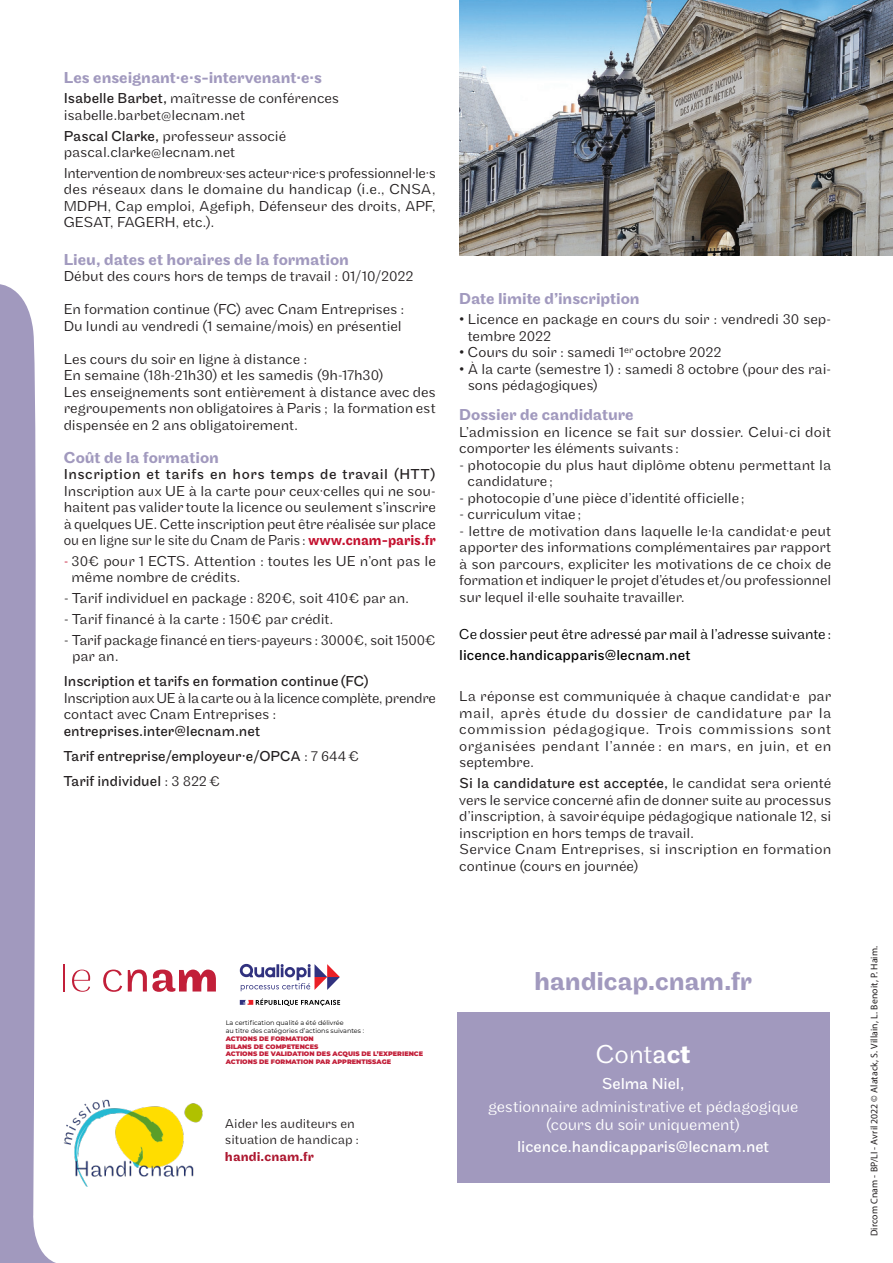
<style>
.page{position:relative;width:893px;height:1263px;background:#fff}
.page>*{position:absolute;margin:0;border:0;box-sizing:border-box;transform-origin:0 0}
.t1{font:500 27px "Maple";letter-spacing:-.01em;color:#a199be}
.titre{font:300 27px "Maple";color:#fff}
.texte{font:300 16.5px/18px "Maple";letter-spacing:-.005em;color:#fff;text-align:center}
.texte-2{font:16.5px "Maple";color:#fff}
.objectif{font:500 16.5px "Maple";color:#a199be}
.texte_à_puce{font:500 16.5px "Maple";letter-spacing:-.005em;color:#a199be}
.Texte_courant{font:500 16.5px "Maple";color:#a199be}
.texte-3{font:500 16.5px "Maple";letter-spacing:-.005em;color:#a199be}
.Texte_courant-2{font:300 15px/16.5px "Maple";color:#231f20;text-align:justify}
.texte-4{font:300 15px/16.5px "Maple";letter-spacing:-.005em;color:#231f20}
.texte_à_puce-2{font:300 15px/16.5px "Maple";color:#231f20;text-align:justify}
.texte-5{font:15px "Maple";color:#231f20}
.Texte_courant-3{font:300 15px "Maple";letter-spacing:-.005em;color:#000}
.Texte_courant-4{font:15px "Maple";color:#000}
.Texte_courant-5{font:300 13.5px/16.5px "Maple";color:#231f20}
.Texte_courant-6{font:500 13.5px "Maple";letter-spacing:.005em;color:#ad1730}
.t2{font:9.75px "Myriad Pro";letter-spacing:.015em;color:#231f20}
.t3{font:900 6.45px/7.8px "Montserrat";color:#c21f39}
.s1{font-weight:400}
.s2{font-weight:500;color:#c3102e}
.s3{color:#c3102e}
.s4{font-weight:300}
.s5{font-weight:400;color:#000001}
.s6{font-weight:500}
.s7{font-weight:700}
</style>
<div class="page">
<div style="left:457px;top:1012px;width:372px;height:170px;background:#a199be"></div>
<svg style="left:0;top:284px;width:65px;height:979px;fill:#a199be"></svg>
<img style="left:459px;top:0;width:434px;height:255px">
<img style="left:63px;top:1099px;width:139px;height:87px">
<svg style="left:72px;top:969px;width:18px;height:23px"></svg>
<hr style="left:63px;top:964px;width:2px;height:27px;background:#c21f39">
<svg style="left:103px;top:969px;width:19px;height:23px"></svg>
<svg style="left:128px;top:969px;width:88px;height:23px"></svg>
<svg style="left:240px;top:964px;width:100px;height:27px"></svg>
<svg style="left:240px;top:999px;width:100px;height:7px"></svg>
<p class="texte_à_puce" style="left:64px;top:68px;width:260px">Les enseignant·e·s-intervenant·e·s</p>
<p class="texte_à_puce-2" style="left:64px;top:90px;width:277px"><span class="s1">Isabelle Barbet,</span> maîtresse de conférences</p>
<p class="texte_à_puce-2" style="left:64px;top:107px;width:183px">isabelle.barbet@lecnam.net</p>
<p class="texte_à_puce-2" style="left:64px;top:127px;width:224px"><span class="s1">Pascal Clarke,</span> professeur associé</p>
<p class="texte_à_puce-2" style="left:64px;top:144px;width:173px">pascal.clarke@lecnam.net</p>
<p class="texte_à_puce-2" style="left:64px;top:165px;width:374px">Intervention de nombreux·ses acteur·rice·s professionnel·le·s des réseaux dans le domaine du handicap (i.e., CNSA, MDPH, Cap emploi, Agefiph, Défenseur des droits, APF, GESAT, FAGERH, etc.).</p>
<p class="Texte_courant" style="left:64px;top:250px;width:287px">Lieu, dates et horaires de la formation</p>
<p class="Texte_courant-2" style="left:64px;top:268px;width:351px">Début des cours hors de temps de travail : 01/10/2022</p>
<p class="Texte_courant-2" style="left:64px;top:301px;width:342px">En formation continue (FC) avec Cnam Entreprises :</p>
<p class="Texte_courant-2" style="left:64px;top:317px;width:339px">Du lundi au vendredi (1 semaine/mois) en présentiel</p>
<p class="Texte_courant-2" style="left:64px;top:350px;width:245px">Les cours du soir en ligne à distance :</p>
<p class="Texte_courant-2" style="left:64px;top:367px;width:322px">En semaine (18h-21h30) et les samedis (9h-17h30)</p>
<p class="Texte_courant-2" style="left:64px;top:383px;width:374px">Les enseignements sont entièrement à distance avec des regroupements non obligatoires à Paris ; la formation est dispensée en 2 ans obligatoirement.</p>
<p class="objectif" style="left:64px;top:448px;width:157px">Coût de la formation</p>
<p class="texte-4" style="left:64px;top:466px;width:374px;text-align:justify"><span class="s1">Inscription et tarifs en hors temps de travail (HTT)<br></span>Inscription aux UE à la carte pour ceux·celles qui ne sou&shy;haitent pas valider toute la licence ou seulement s’inscrire à quelques UE. Cette inscription peut être réalisée sur place ou en ligne sur le site du Cnam de Paris : <span class="s2">www.cnam-paris.fr</span></p>
<p class="texte-4" style="left:72px;top:553px;width:366px;text-indent:-8px"><span class="s3">-</span> 30€ pour 1 ECTS. Attention : toutes les UE n’ont pas le même nombre de crédits.</p>
<p class="texte-4" style="left:64px;top:590px;width:347px">- Tarif individuel en package : 820€, soit 410€ par an.</p>
<p class="texte-4" style="left:64px;top:611px;width:271px">- Tarif financé à la carte : 150€ par crédit.</p>
<p class="texte-4" style="left:72px;top:631px;width:365px;text-indent:-8px">- Tarif package financé en tiers-payeurs : 3000€, soit 1500€ par an.</p>
<p class="texte-5" style="left:64px;top:673px;width:307px">Inscription et tarifs en formation continue (FC)</p>
<p class="texte-4" style="left:64px;top:689px;width:374px">Inscription aux UE à la carte ou à la licence complète, prendre contact avec Cnam Entreprises :</p>
<p class="texte-5" style="left:64px;top:722px;width:198px">entreprises.inter@lecnam.net</p>
<p class="texte-5" style="left:64px;top:747px;width:297px">Tarif entreprise/employeur·e/OPCA <span class="s4">: 7 644€</span></p>
<p class="texte-5" style="left:64px;top:772px;width:158px">Tarif individuel <span class="s4">: 3 822€</span></p>
<p class="texte-3" style="left:459px;top:289px;width:182px">Date limite d’inscription</p>
<p class="texte-4" style="left:468px;top:311px;width:365px;text-indent:-9px">• Licence en package en cours du soir : vendredi 30 sep&shy;tembre 2022</p>
<p class="texte-4" style="left:459px;top:344px;width:264px">• Cours du soir : samedi 1<sup>er</sup> octobre 2022</p>
<p class="texte-4" style="left:468px;top:361px;width:365px;text-indent:-9px">• À la carte (semestre 1) : samedi 8 octobre (pour des rai&shy;sons pédagogiques)</p>
<p class="objectif" style="left:459px;top:405px;width:176px">Dossier de candidature</p>
<p class="Texte_courant-2" style="left:459px;top:424px;width:374px">L’admission en licence se fait sur dossier. Celui-ci doit comporter les éléments suivants :</p>
<p class="Texte_courant-2" style="left:468px;top:457px;width:365px;text-indent:-8px">- photocopie du plus haut diplôme obtenu permettant la candidature ;</p>
<p class="Texte_courant-2" style="left:459px;top:490px;width:287px">- photocopie d’une pièce d’identité officielle ;</p>
<p class="Texte_courant-2" style="left:459px;top:506px;width:124px">- curriculum vitae ;</p>
<p class="Texte_courant-2" style="left:459px;top:523px;width:374px">- lettre de motivation dans laquelle le·la candidat·e peut apporter des informations complémentaires par rapport à son parcours, expliciter les motivations de ce choix de formation et indiquer le projet d’études et/ou professionnel sur lequel il·elle souhaite travailler.</p>
<p class="Texte_courant-3" style="left:459px;top:626px;width:374px">Ce dossier peut être adressé par mail à l’adresse suivante:</p>
<p class="Texte_courant-4" style="left:459px;top:646px;width:233px">licence.handicapparis@lecnam.net</p>
<p class="Texte_courant-2" style="left:459px;top:688px;width:374px">La réponse est communiquée à chaque candidat·e par mail, après étude du dossier de candidature par la commission pédagogique. Trois commissions sont organisées pendant l’année : en mars, en juin, et en septembre.</p>
<p class="Texte_courant-2" style="left:459px;top:775px;width:374px"><span class="s1">Si la candidature est acceptée,</span> le candidat sera orienté vers le service concerné afin de donner suite au processus d’inscription, à savoir équipe pédagogique nationale 12, si inscription en hors temps de travail.</p>
<p class="Texte_courant-2" style="left:459px;top:841px;width:374px">Service Cnam Entreprises, si inscription en formation continue (cours en journée)</p>
<p class="t3" style="left:226px;top:1019px;width:199px"><span class="s5">La certification qualité a été délivrée<br>au titre des catégories d’actions suivantes :<br></span>ACTIONS DE FORMATION<br>BILANS DE COMPETENCES<br>ACTIONS DE VALIDATION DES ACQUIS DE L’EXPERIENCE ACTIONS DE FORMATION PAR APPRENTISSAGE</p>
<p class="Texte_courant-5" style="left:225px;top:1115px;width:136px">Aider les auditeurs en situation de handicap :</p>
<p class="Texte_courant-6" style="left:225px;top:1149px;width:91px">handi.cnam.fr</p>
<p class="t1" style="left:534px;top:966px;width:219px">handicap.cnam.fr</p>
<p class="titre" style="left:596px;top:1038px;width:96px">Cont<span class="s1">a</span><span class="s6">c</span><span class="s7">t</span></p>
<p class="texte-2" style="left:602px;top:1074px;width:84px">Selma Niel,</p>
<p class="texte" style="left:488px;top:1097px;width:311px">gestionnaire administrative et pédagogique (cours du soir uniquement)</p>
<p class="texte-2" style="left:517px;top:1137px;width:254px">licence.handicapparis@lecnam.net</p>
<p class="t2" style="left:868px;top:1236px;width:292px;rotate:-90deg">Dircom Cnam - BP/LI - Avril 2022 © Alatack, S. Villain, L. Benoit, P. Haim.</p>
</div>
